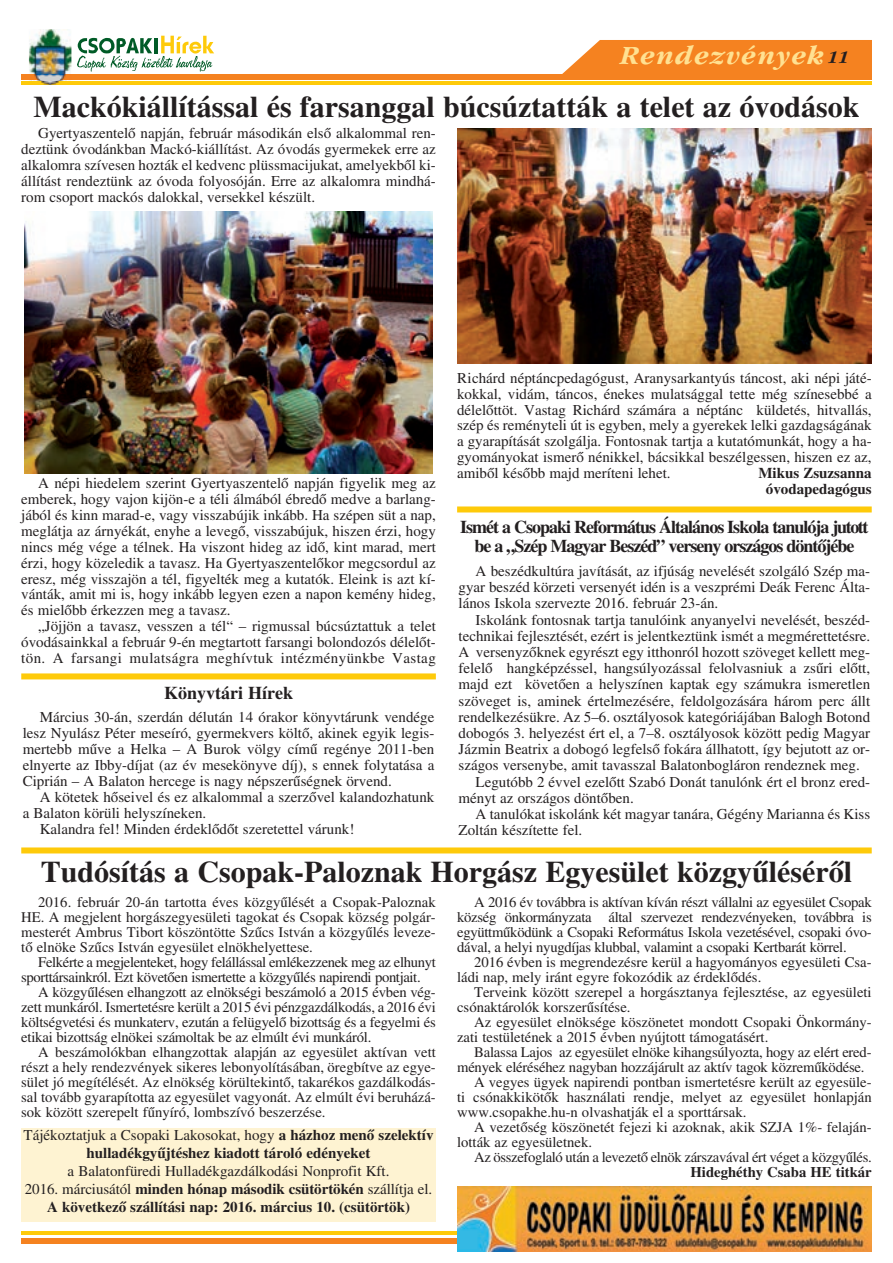
<style>
.page{position:relative;width:893px;height:1263px;background:#fff}
.page>*{position:absolute;margin:0;border:0;box-sizing:border-box;transform-origin:0 0}
.t1{font:30px "Hu Times Bold";color:#231f20}
.t2{font:italic 27px "Garamond HU Bold";letter-spacing:.05em;color:#ffe192}
.t3{font:18px/19.5px "Hu Times Bold";letter-spacing:-.055em;color:#231f20;text-align:center}
.t4{font:18px "Hu Times Bold";color:#231f20}
.t5{font:15px/15.9px "Hu Times Roman";color:#231f20;text-align:justify}
.t6{font:15px/15.9px "Hu Times Bold";color:#231f20;text-align:center}
.t7{font:14.7px/15px "Hu Times Roman";color:#231f20;text-align:justify}
.t8{font:14.7px/15px "Hu Times Roman";letter-spacing:-.025em;color:#231f20}
.t9{font:14.7px "Hu Times Bold";color:#231f20}
.s1{font-size:18px;color:#231f20}
.s2{font-family:"Hu Times Bold"}
.s3{font-family:"Hu Times Roman"}
</style>
<div class="page">
<hr style="left:21px;top:82px;width:851px;height:3px;background:#feca0a">
<div style="left:21px;top:74px;width:851px;height:5px;background:#f58220"></div>
<svg style="left:77px;top:36px;width:137px;height:36px"></svg>
<img style="left:29px;top:29px;width:42px;height:53px">
<img style="left:41px;top:82px;width:18px;height:3px">
<img style="left:29px;top:74px;width:42px;height:5px">
<div style="left:562px;top:40px;width:310px;height:34px;background:#f58220"></div>
<div style="left:21px;top:1238px;width:599px;height:5px;background:#f58220"></div>
<hr style="left:21px;top:1231px;width:599px;height:3px;background:#feca0a">
<img style="left:457px;top:1186px;width:415px;height:65px">
<div style="left:21px;top:847px;width:851px;height:6px;background:#feca0a"></div>
<img style="left:24px;top:211px;width:409px;height:262px">
<img style="left:457px;top:128px;width:415px;height:235px">
<div style="left:457px;top:506px;width:415px;height:6px;background:#feca0a"></div>
<div style="left:21px;top:673px;width:415px;height:6px;background:#feca0a"></div>
<div style="left:21px;top:1128px;width:415px;height:94px;background:#fef3d2"></div>
<h2 class="t2" style="left:621px;top:45px;width:230px">Rendezvények<span class="s1">11</span></h2>
<h1 class="t1" style="left:33px;top:96px;width:827px">Mackókiállítással és farsanggal búcsúztatták a telet az óvodások</h1>
<p class="t5" style="left:21px;top:127px;width:416px;text-indent:17px">Gyertyaszentelõ napján, február másodikán elsõ alkalommal ren&shy;deztünk óvodánkban Mackó-kiállítást. Az óvodás gyermekek erre az alkalomra szívesen hozták el kedvenc plüssmacijukat, amelyekbõl ki&shy;állítást rendeztünk az óvoda folyosóján. Erre az alkalomra mindhá&shy;rom csoport mackós dalokkal, versekkel készült.</p>
<p class="t5" style="left:21px;top:477px;width:416px;text-indent:17px">A népi hiedelem szerint Gyertyaszentelõ napján figyelik meg az emberek, hogy vajon kijön-e a téli álmából ébredõ medve a barlang&shy;jából és kinn marad-e, vagy visszabújik inkább. Ha szépen süt a nap, meglátja az árnyékát, enyhe a levegõ, visszabújuk, hiszen érzi, hogy nincs még vége a télnek. Ha viszont hideg az idõ, kint marad, mert érzi, hogy közeledik a tavasz. Ha Gyertyaszentelõkor megcsordul az eresz, még visszajön a tél, figyelték meg a kutatók. Eleink is azt kí&shy;vánták, amit mi is, hogy inkább legyen ezen a napon kemény hideg, és mielõbb érkezzen meg a tavasz.</p>
<p class="t5" style="left:21px;top:620px;width:416px;text-indent:17px">„Jöjjön a tavasz, vesszen a tél“ – rigmussal búcsúztattuk a telet óvodásainkkal a február 9-én megtartott farsangi bolondozós délelõt&shy;tön. A farsangi mulatságra meghívtuk intézményünkbe Vastag</p>
<p class="t4" style="left:164px;top:686px;width:130px">Könyvtári Hírek</p>
<p class="t5" style="left:23px;top:711px;width:413px;text-indent:17px">Március 30-án, szerdán délután 14 órakor könyvtárunk vendége lesz Nyulász Péter meseíró, gyermekvers költõ, akinek egyik legis&shy;mertebb mûve a Helka – A Burok völgy címû regénye 2011-ben elnyerte az Ibby-díjat (az év mesekönyve díj), s ennek folytatása a Ciprián – A Balaton hercege is nagy népszerûségnek örvend.</p>
<p class="t5" style="left:40px;top:790px;width:396px">A kötetek hõseivel és ez alkalommal a szerzõvel kalandozhatunk</p>
<p class="t5" style="left:23px;top:806px;width:185px">a Balaton körüli helyszíneken.</p>
<p class="t5" style="left:40px;top:822px;width:316px">Kalandra fel! Minden érdeklõdõt szeretettel várunk!</p>
<p class="t5" style="left:457px;top:371px;width:416px">Richárd néptáncpedagógust, Aranysarkantyús táncost, aki népi játé&shy;kokkal, vidám, táncos, énekes mulatsággal tette még színesebbé a délelõttöt. Vastag Richárd számára a néptánc küldetés, hitvallás, szép és reményteli út is egyben, mely a gyerekek lelki gazdagságának a gyarapítását szolgálja. Fontosnak tartja a kutatómunkát, hogy a ha&shy;gyományokat ismerõ nénikkel, bácsikkal beszélgessen, hiszen ez az, amibõl késõbb majd meríteni lehet.</p>
<p class="t6" style="left:758px;top:466px;width:115px">Mikus Zsuzsanna óvodapedagógus</p>
<p class="t3" style="left:460px;top:519px;width:410px">Ismét a Csopaki Református Általános Iskola tanulója jutott be a „Szép Magyar Beszéd” verseny országos döntõjébe</p>
<p class="t5" style="left:459px;top:564px;width:413px;text-indent:17px">A beszédkultúra javítását, az ifjúság nevelését szolgáló Szép ma&shy;gyar beszéd körzeti versenyét idén is a veszprémi Deák Ferenc Álta&shy;lános Iskola szervezte 2016. február 23-án.</p>
<p class="t5" style="left:476px;top:613px;width:396px">Iskolánk fontosnak tartja tanulóink anyanyelvi nevelését, beszéd-</p>
<p class="t5" style="left:459px;top:629px;width:413px">technikai fejlesztését, ezért is jelentkeztünk ismét a megmérettetésre.</p>
<p class="t5" style="left:459px;top:645px;width:413px">A versenyzõknek egyrészt egy itthonról hozott szöveget kellett meg-</p>
<p class="t5" style="left:459px;top:662px;width:413px">felelõ hangképzéssel, hangsúlyozással felolvasniuk a zsûri elõtt,</p>
<p class="t5" style="left:459px;top:678px;width:413px">majd ezt követõen a helyszínen kaptak egy számukra ismeretlen</p>
<p class="t5" style="left:459px;top:694px;width:413px">szöveget is, aminek értelmezésére, feldolgozására három perc állt</p>
<p class="t5" style="left:459px;top:710px;width:413px">rendelkezésükre. Az 5–6. osztályosok kategóriájában Balogh Botond</p>
<p class="t5" style="left:459px;top:726px;width:413px">dobogós 3. helyezést ért el, a 7–8. osztályosok között pedig Magyar</p>
<p class="t5" style="left:459px;top:743px;width:413px">Jázmin Beatrix a dobogó legfelsõ fokára állhatott, így bejutott az or-</p>
<p class="t5" style="left:459px;top:759px;width:403px">szágos versenybe, amit tavasszal Balatonbogláron rendeznek meg.</p>
<p class="t5" style="left:476px;top:775px;width:396px">Legutóbb 2 évvel ezelõtt Szabó Donát tanulónk ért el bronz ered-</p>
<p class="t5" style="left:459px;top:791px;width:177px">ményt az országos döntõben.</p>
<p class="t5" style="left:476px;top:807px;width:396px">A tanulókat iskolánk két magyar tanára, Gégény Marianna és Kiss</p>
<p class="t5" style="left:459px;top:824px;width:125px">Zoltán készítette fel.</p>
<h1 class="t1" style="left:41px;top:861px;width:813px">Tudósítás a Csopak-Paloznak Horgász Egyesület közgyûlésérõl</h1>
<p class="t7" style="left:21px;top:896px;width:416px;text-indent:17px">2016. február 20-án tartotta éves közgyûlését a Csopak-Paloznak HE. A megjelent horgászegyesületi tagokat és Csopak község polgár&shy;mesterét Ambrus Tibort köszöntötte Szûcs István a közgyûlés leveze&shy;tõ elnöke Szûcs István egyesület elnökhelyettese.</p>
<p class="t8" style="left:21px;top:956px;width:416px;text-indent:17px">Felkérte a megjelenteket, hogy felállással emlékezzenek meg az elhunyt sporttársainkról. Ezt követõen ismertette a közgyûlés napirendi pontjait.</p>
<p class="t7" style="left:21px;top:986px;width:416px;text-indent:17px">A közgyûlésen elhangzott az elnökségi beszámoló a 2015 évben vég&shy;zett munkáról. Ismertetésre került a 2015 évi pénzgazdálkodás, a 2016 évi költségvetési és munkaterv, ezután a felügyelõ bizottság és a fegyelmi és etikai bizottság elnökei számoltak be az elmúlt évi munkáról.</p>
<p class="t7" style="left:21px;top:1046px;width:416px;text-indent:17px">A beszámolókban elhangzottak alapján az egyesület aktívan vett részt a hely rendezvények sikeres lebonyolításában, öregbítve az egye&shy;sület jó megítélését. Az elnökség körültekintõ, takarékos gazdálkodás&shy;sal tovább gyarapította az egyesület vagyonát. Az elmúlt évi beruházá&shy;sok között szerepelt fûnyíró, lombszívó beszerzése.</p>
<p class="t7" style="left:457px;top:896px;width:416px;text-indent:17px">A 2016 év továbbra is aktívan kíván részt vállalni az egyesület Csopak község önkormányzata által szervezet rendezvényeken, továbbra is együttmûködünk a Csopaki Református Iskola vezetésével, csopaki óvo&shy;dával, a helyi nyugdíjas klubbal, valamint a csopaki Kertbarát körrel.</p>
<p class="t7" style="left:457px;top:955px;width:416px;text-indent:17px">2016 évben is megrendezésre kerül a hagyományos egyesületi Csa&shy;ládi nap, mely iránt egyre fokozódik az érdeklõdés.</p>
<p class="t7" style="left:457px;top:985px;width:416px;text-indent:17px">Terveink között szerepel a horgásztanya fejlesztése, az egyesületi csónaktárolók korszerûsítése.</p>
<p class="t7" style="left:457px;top:1015px;width:416px;text-indent:17px">Az egyesület elnöksége köszönetet mondott Csopaki Önkormány&shy;zati testületének a 2015 évben nyújtott támogatásért.</p>
<p class="t7" style="left:474px;top:1045px;width:399px">Balassa Lajos az egyesület elnöke kihangsúlyozta, hogy az elért ered-</p>
<p class="t7" style="left:457px;top:1060px;width:409px">mények eléréséhez nagyban hozzájárult az aktív tagok közremûködése.</p>
<p class="t7" style="left:474px;top:1075px;width:399px">A vegyes ügyek napirendi pontban ismertetésre került az egyesüle-</p>
<p class="t7" style="left:457px;top:1090px;width:416px">ti csónakkikötõk használati rendje, melyet az egyesület honlapján</p>
<p class="t7" style="left:457px;top:1105px;width:291px">www.csopakhe.hu-n olvashatják el a sporttársak.</p>
<p class="t7" style="left:474px;top:1120px;width:399px">A vezetõség köszönetét fejezi ki azoknak, akik SZJA 1%- felaján-</p>
<p class="t7" style="left:457px;top:1135px;width:137px">lották az egyesületnek.</p>
<p class="t8" style="left:474px;top:1150px;width:399px">Az összefoglaló után a levezetõ elnök zárszavával ért véget a közgyûlés.</p>
<p class="t9" style="left:690px;top:1166px;width:183px">Hideghéthy Csaba HE titkár</p>
<p class="t5" style="left:24px;top:1128px;width:411px">Tájékoztatjuk a Csopaki Lakosokat, hogy <span class="s2">a házhoz menõ szelektív</span></p>
<p class="t6" style="left:87px;top:1146px;width:285px">hulladékgyûjtéshez kiadott tároló edényeket</p>
<p class="t5" style="left:68px;top:1164px;width:323px">a Balatonfüredi Hulladékgazdálkodási Nonprofit Kft.</p>
<p class="t6" style="left:25px;top:1181px;width:409px;line-height:18px"><span class="s3">2016. márciusától</span> minden hónap második csütörtökén <span class="s3">szállítja el.<br></span>A következõ szállítási nap: 2016. március 10. (csütörtök)</p>
</div>
